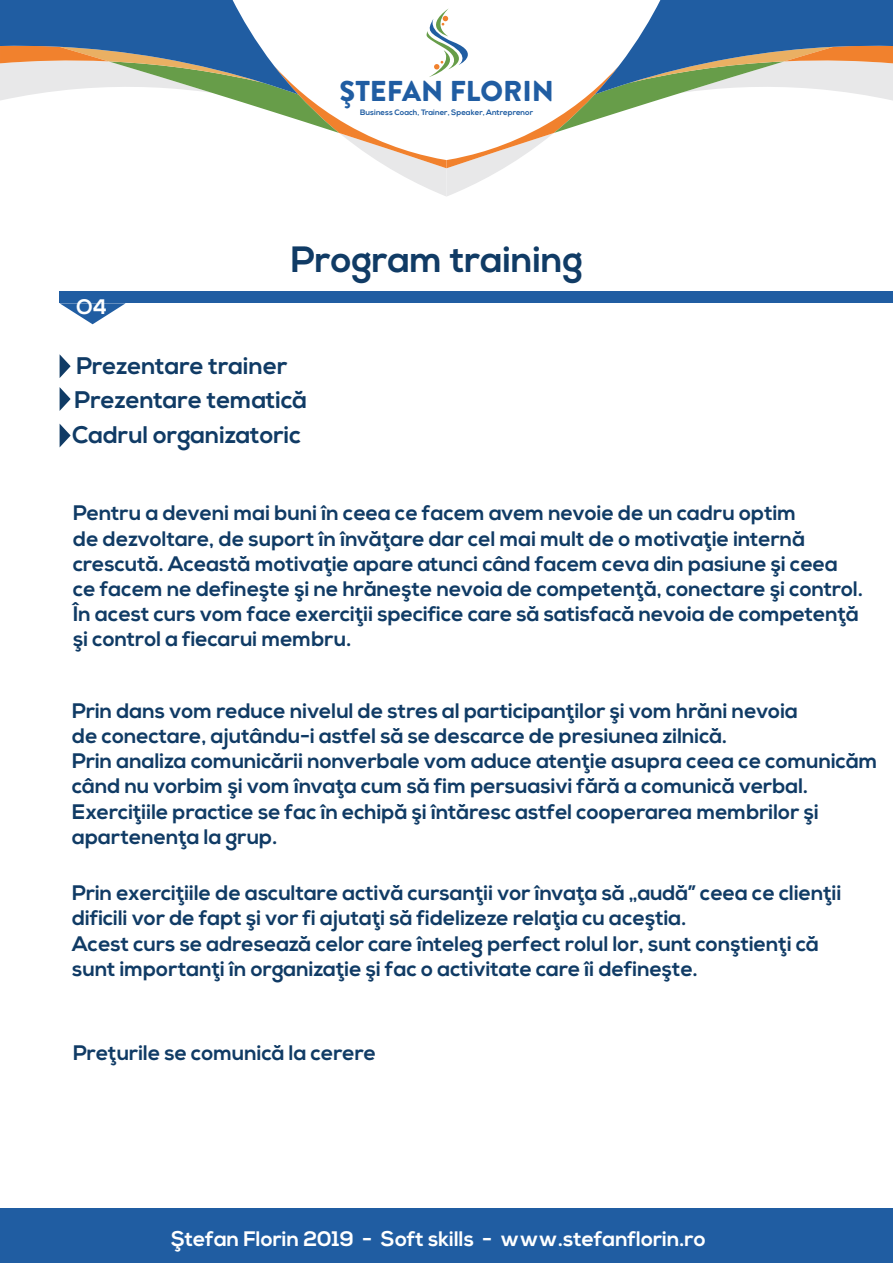
<style>
.page{position:relative;width:893px;height:1263px;background:#fff}
.page>*{position:absolute;margin:0;border:0;box-sizing:border-box;transform-origin:0 0}
.t1{font:700 36.45px "Nexa";color:#103b65}
.t2{font:900 28.65px "Brandon Grotesque";color:#205da2}
.t3{font:700 24px/34.2px "Nexa";color:#103b65}
.t4{font:700 21px/25.2px "Nexa";color:#103b65}
.t5{font:700 21px "Nexa";color:#fff}
.t6{font:700 7.8px "Nexa";color:#205da2}
</style>
<div class="page">
<svg style="left:60px;top:355px;width:11px;height:23px"></svg>
<svg style="left:60px;top:387px;width:11px;height:24px"></svg>
<svg style="left:60px;top:424px;width:11px;height:23px"></svg>
<div style="left:0;top:1208px;width:893px;height:55px;background:#205da2"></div>
<div style="left:60px;top:291px;width:833px;height:12px;background:#205da2"></div>
<svg style="left:60px;top:303px;width:66px;height:21px"></svg>
<svg style="left:0;top:0;width:893px;height:197px"></svg>
<h2 class="t2" style="left:340px;top:71px;width:216px">ŞTEFAN FLORIN</h2>
<p class="t6" style="left:360px;top:106px;width:174px">Business Coach, Trainer, Speaker, Antreprenor</p>
<p class="t5" style="left:76px;top:290px;width:32px">O4</p>
<h1 class="t1" style="left:291px;top:231px;width:294px">Program training</h1>
<p class="t3" style="left:72px;top:349px;width:236px">Prezentare trainer<br>Prezentare tematică<br>Cadrul organizatoric</p>
<p class="t4" style="left:73px;top:500px;width:791px">Pentru a deveni mai buni în ceea ce facem avem nevoie de un cadru optim<br>de dezvoltare, de suport în învăţare dar cel mai mult de o motivaţie internă crescută. Această motivaţie apare atunci când facem ceva din pasiune şi ceea ce facem ne defineşte şi ne hrăneşte nevoia de competenţă, conectare şi control.<br>În acest curs vom face exerciţii specifice care să satisfacă nevoia de competenţă şi control a fiecarui membru.</p>
<p class="t4" style="left:72px;top:697px;width:807px">Prin dans vom reduce nivelul de stres al participanţilor şi vom hrăni nevoia<br>de conectare, ajutându-i astfel să se descarce de presiunea zilnică.<br>Prin analiza comunicării nonverbale vom aduce atenţie asupra ceea ce comunicăm când nu vorbim şi vom învaţa cum să fim persuasivi fără a comunică verbal.<br>Exerciţiile practice se fac în echipă şi întăresc astfel cooperarea membrilor şi apartenenţa la grup.</p>
<p class="t4" style="left:72px;top:880px;width:771px">Prin exerciţiile de ascultare activă cursanţii vor învaţa să „audă” ceea ce clienţii dificili vor de fapt şi vor fi ajutaţi să fidelizeze relaţia cu aceştia.<br>Acest curs se adresează celor care înteleg perfect rolul lor, sunt conştienţi că sunt importanţi în organizaţie şi fac o activitate care îi defineşte.</p>
<p class="t4" style="left:73px;top:1039px;width:304px">Preţurile se comunică la cerere</p>
<p class="t5" style="left:171px;top:1222px;width:536px">Ştefan Florin 2019 - Soft skills - www.stefanflorin.ro</p>
</div>
